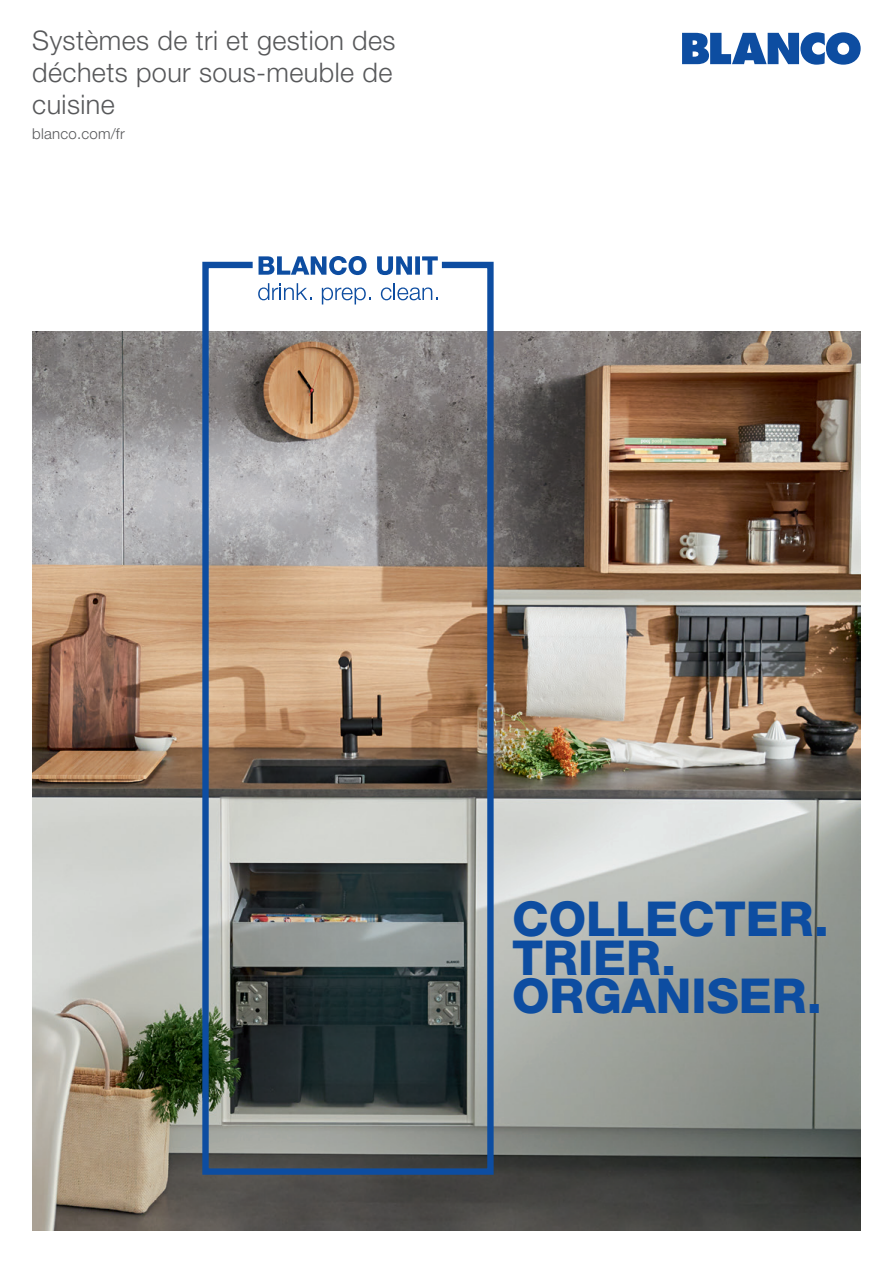
<style>
.page{position:relative;width:893px;height:1263px;background:#fff}
.page>*{position:absolute;margin:0;border:0;box-sizing:border-box;transform-origin:0 0}
.t1{font:800 48.15px/38.5px "Helvetica Neue LT Pro";color:#0d4da1}
.t2{font:300 27px/32.4px "Helvetica Neue LT Pro";letter-spacing:.015em;color:#57585a;text-align:justify}
.t3{font:300 15px "Helvetica Neue LT Pro";letter-spacing:.015em;color:#57585a}
</style>
<div class="page">
<svg style="left:682px;top:32px;width:179px;height:33px"></svg>
<img style="left:32px;top:332px;width:829px;height:899px">
<svg style="left:259px;top:256px;width:179px;height:3px"></svg>
<svg style="left:199px;top:259px;width:298px;height:919px;background:#8a8681"></svg>
<p class="t2" style="left:32px;top:23px;width:365px">Systèmes de tri et gestion des déchets pour sous-meuble de cuisine</p>
<p class="t3" style="left:32px;top:125px;width:94px">blanco.com/fr</p>
<h1 class="t1" style="left:512px;top:900px;width:318px">COLLECTER.<br>TRIER.<br>ORGANISER.</h1>
</div>
